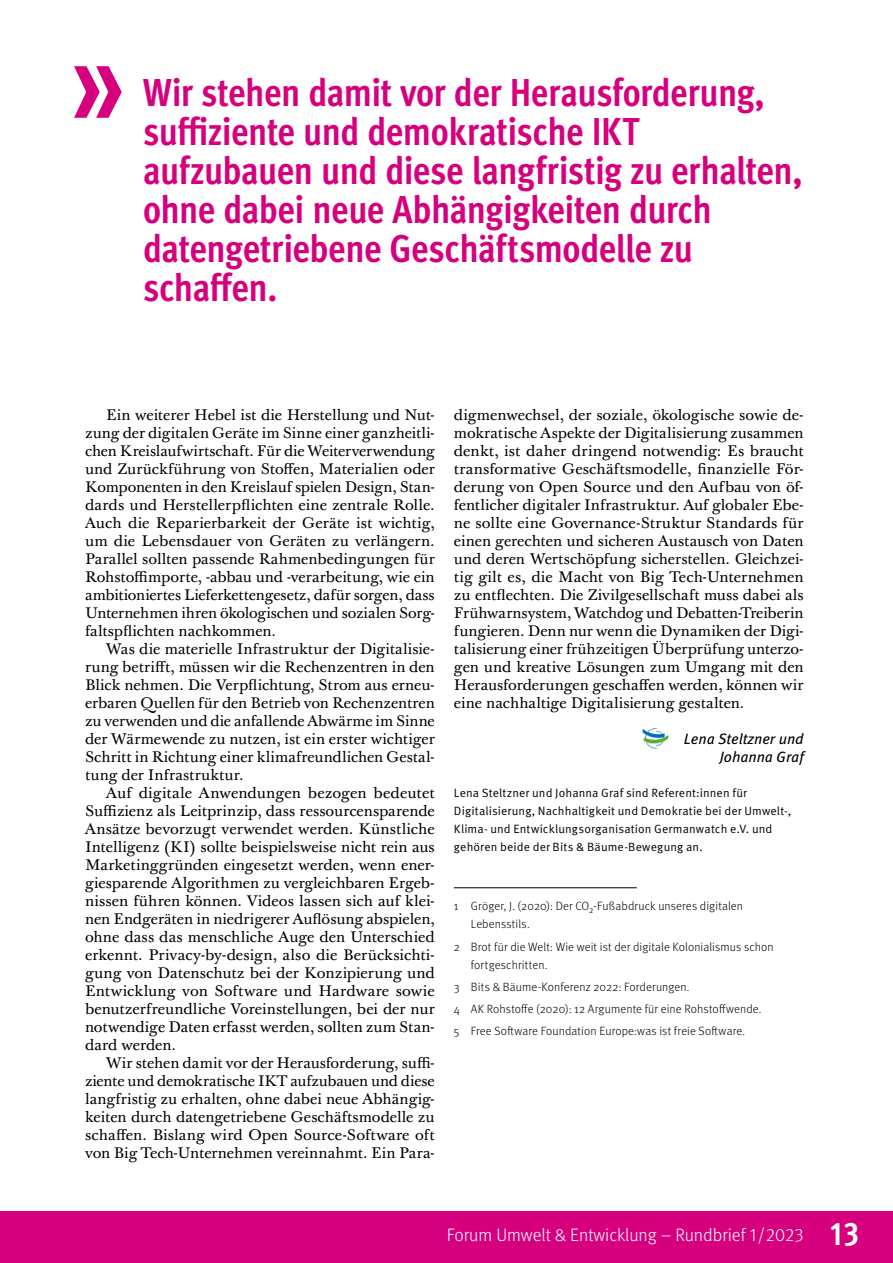
<style>
.page{position:relative;width:893px;height:1263px;background:#fff}
.page>*{position:absolute;margin:0;border:0;box-sizing:border-box;transform-origin:0 0}
.t1{font:700 condensed 39px/39px "Meta Pro";letter-spacing:-.015em;color:#d6007e}
.t2{font:300 18px "Meta Pro";color:#fff}
.t3{font:15px/18px "Baskerville 10 Pro";color:#000;text-align:justify}
.t4{font:italic 15px/18px "Meta Pro";letter-spacing:-.005em;color:#000;text-align:right}
.t5{font:300 12px/18px "Meta Pro";letter-spacing:.01em;color:#000}
.t6{font:12px/18px "Meta Pro Norm";letter-spacing:.01em;color:#000}
.s1{font-weight:700;font-stretch:condensed;font-size:33px}
</style>
<div class="page">
<svg style="left:642px;top:728px;width:26px;height:21px"></svg>
<hr style="left:454px;top:887px;width:183px;height:1px;background:#000">
<svg style="left:74px;top:66px;width:48px;height:52px"></svg>
<div style="left:0;top:1211px;width:893px;height:52px;background:#d6007e"></div>
<h1 class="t1" style="left:143px;top:71px;width:661px">Wir stehen damit vor der Herausforderung, suffiziente und demokratische IKT aufzubauen und diese langfristig zu erhalten, ohne dabei neue Abhängigkeiten durch datengetriebene Geschäftsmodelle zu schaffen.</h1>
<p class="t3" style="left:85px;top:406px;width:351px;text-indent:21px">Ein weiterer Hebel ist die Herstellung und Nut&shy;zung der digitalen Geräte im Sinne einer ganzheitli&shy;chen Kreislaufwirtschaft. Für die Weiterverwendung und Zurückführung von Stoffen, Materialien oder Komponenten in den Kreislauf spielen Design, Stan&shy;dards und Herstellerpflichten eine zentrale Rolle.<br>Auch die Reparierbarkeit der Geräte ist wichtig, um die Lebensdauer von Geräten zu verlängern.<br>Parallel sollten passende Rahmenbedingungen für Rohstoffimporte, -abbau und -verarbeitung, wie ein ambitioniertes Lieferkettengesetz, dafür sorgen, dass Unternehmen ihren ökologischen und sozialen Sorg&shy;faltspflichten nachkommen.</p>
<p class="t3" style="left:85px;top:640px;width:351px;text-indent:21px">Was die materielle Infrastruktur der Digitalisie&shy;rung betrifft, müssen wir die Rechenzentren in den Blick nehmen. Die Verpflichtung, Strom aus erneu&shy;erbaren Quellen für den Betrieb von Rechenzentren zu verwenden und die anfallende Abwärme im Sinne der Wärmewende zu nutzen, ist ein erster wichtiger Schritt in Richtung einer klimafreundlichen Gestal&shy;tung der Infrastruktur.</p>
<p class="t3" style="left:85px;top:784px;width:351px;text-indent:21px">Auf digitale Anwendungen bezogen bedeutet Suffizienz als Leitprinzip, dass ressourcensparende Ansätze bevorzugt verwendet werden. Künstliche Intelligenz (KI) sollte beispielsweise nicht rein aus Marketinggründen eingesetzt werden, wenn ener&shy;giesparende Algorithmen zu vergleichbaren Ergeb&shy;nissen führen können. Videos lassen sich auf klei&shy;nen Endgeräten in niedrigerer Auflösung abspielen, ohne dass das menschliche Auge den Unterschied erkennt. Privacy-by-design, also die Berücksichti&shy;gung von Datenschutz bei der Konzipierung und Entwicklung von Software und Hardware sowie benutzerfreundliche Voreinstellungen, bei der nur notwendige Daten erfasst werden, sollten zum Stan&shy;dard werden.</p>
<p class="t3" style="left:85px;top:1054px;width:351px;text-indent:21px">Wir stehen damit vor der Herausforderung, suffi&shy;ziente und demokratische IKT aufzubauen und diese langfristig zu erhalten, ohne dabei neue Abhängig&shy;keiten durch datengetriebene Geschäftsmodelle zu schaffen. Bislang wird Open Source-Software oft von Big Tech-Unternehmen vereinnahmt. Ein Para-</p>
<p class="t3" style="left:454px;top:406px;width:351px">digmenwechsel, der soziale, ökologische sowie de&shy;mokratische Aspekte der Digitalisierung zusammen denkt, ist daher dringend notwendig: Es braucht transformative Geschäftsmodelle, finanzielle För&shy;derung von Open Source und den Aufbau von öf&shy;fentlicher digitaler Infrastruktur. Auf globaler Ebe&shy;ne sollte eine Governance-Struktur Standards für einen gerechten und sicheren Austausch von Daten und deren Wertschöpfung sicherstellen. Gleichzei&shy;tig gilt es, die Macht von Big Tech-Unternehmen zu entflechten. Die Zivilgesellschaft muss dabei als Frühwarnsystem, Watchdog und Debatten-Treiberin fungieren. Denn nur wenn die Dynamiken der Digi&shy;talisierung einer frühzeitigen Überprüfung unterzo&shy;gen und kreative Lösungen zum Umgang mit den Herausforderungen geschaffen werden, können wir eine nachhaltige Digitalisierung gestalten.</p>
<p class="t4" style="left:684px;top:728px;width:121px">Lena Steltzner und<br>Johanna Graf</p>
<p class="t6" style="left:454px;top:783px;width:339px">Lena Steltzner und Johanna Graf sind Referent:innen für Digitalisierung, Nachhaltigkeit und Demokratie bei der Umwelt-, Klima- und Entwicklungsorganisation Germanwatch e.V. und gehören beide der Bits &amp; Bäume-Bewegung an.</p>
<p class="t5" style="left:471px;top:896px;width:274px;text-indent:-17px">1 Gröger, J. (2020): Der CO₂-Fußabdruck unseres digitalen<br>Lebensstils.</p>
<p class="t5" style="left:471px;top:937px;width:304px;text-indent:-17px">2 Brot für die Welt: Wie weit ist der digitale Kolonialismus schon fortgeschritten.</p>
<p class="t5" style="left:454px;top:975px;width:309px;line-height:22.2px">3 Bits &amp; Bäume-Konferenz 2022: Forderungen.<br>4 AK Rohstoffe (2020): 12 Argumente für eine Rohstoffwende.<br>5 Free Software Foundation Europe:was ist freie Software.</p>
<p class="t2" style="left:447px;top:1222px;width:414px">Forum Umwelt &amp; Entwicklung – Rundbrief 1/2023 <span class="s1">13</span></p>
</div>
